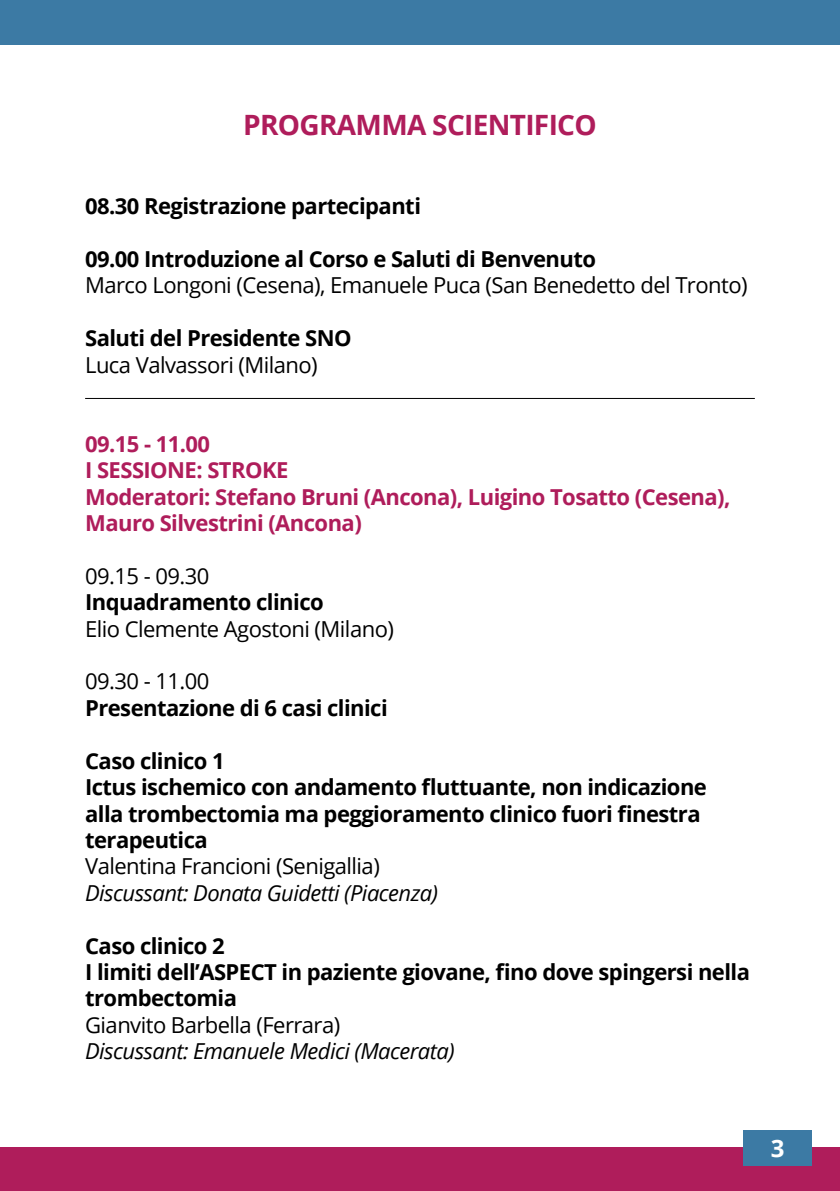
<style>
.page{position:relative;width:840px;height:1191px;background:#fff}
.page>*{position:absolute;margin:0;border:0;box-sizing:border-box;transform-origin:0 0}
.t1{font:700 28px "Open Sans";letter-spacing:-.025em;color:#af1d5b}
.t2{font:700 24px "Open Sans";color:#fff}
.t3{font:700 22px/26.4px "Open Sans";letter-spacing:-.025em;color:#000}
.t4{font:22px "Open Sans";letter-spacing:-.025em;color:#000}
.t5{font:700 22px/26.4px "Open Sans";letter-spacing:-.025em;color:#af1d5b}
.t6{font:italic 22px "Open Sans";letter-spacing:-.025em;color:#000}
</style>
<div class="page">
<div style="left:0;top:0;width:839px;height:44px;background:#3c7aa4"></div>
<div style="left:0;top:1147px;width:839px;height:44px;background:#af1d5b"></div>
<div style="left:743px;top:1129px;width:68px;height:36px;background:#3c7aa4"></div>
<hr style="left:85px;top:398px;width:669px;height:1px;background:#000">
<p class="t1" style="left:243px;top:105px;width:355px">PROGRAMMA SCIENTIFICO</p>
<p class="t3" style="left:85px;top:192px;width:337px">08.30 Registrazione partecipanti</p>
<p class="t3" style="left:85px;top:245px;width:512px">09.00 Introduzione al Corso e Saluti di Benvenuto</p>
<p class="t4" style="left:85px;top:270px;width:663px">Marco Longoni (Cesena), Emanuele Puca (San Benedetto del Tronto)</p>
<p class="t3" style="left:85px;top:324px;width:268px">Saluti del Presidente SNO</p>
<p class="t4" style="left:85px;top:349px;width:234px">Luca Valvassori (Milano)</p>
<p class="t5" style="left:85px;top:430px;width:646px">09.15 - 11.00<br>I SESSIONE: STROKE<br>Moderatori: Stefano Bruni (Ancona), Luigino Tosatto (Cesena),<br>Mauro Silvestrini (Ancona)</p>
<p class="t4" style="left:85px;top:561px;width:126px">09.15 - 09.30</p>
<p class="t3" style="left:85px;top:588px;width:240px">Inquadramento clinico</p>
<p class="t4" style="left:85px;top:613px;width:310px">Elio Clemente Agostoni (Milano)</p>
<p class="t4" style="left:85px;top:666px;width:126px">09.30 - 11.00</p>
<p class="t3" style="left:85px;top:694px;width:304px">Presentazione di 6 casi clinici</p>
<p class="t3" style="left:85px;top:747px;width:623px">Caso clinico 1<br>Ictus ischemico con andamento fluttuante, non indicazione alla trombectomia ma peggioramento clinico fuori finestra terapeutica</p>
<p class="t4" style="left:85px;top:851px;width:296px">Valentina Francioni (Senigallia)</p>
<p class="t6" style="left:85px;top:877px;width:354px">Discussant: Donata Guidetti (Piacenza)</p>
<p class="t3" style="left:85px;top:931px;width:666px">Caso clinico 2<br>I limiti dell’ASPECT in paziente giovane, fino dove spingersi nella trombectomia</p>
<p class="t4" style="left:85px;top:1009px;width:256px">Gianvito Barbella (Ferrara)</p>
<p class="t6" style="left:85px;top:1036px;width:371px">Discussant: Emanuele Medici (Macerata)</p>
<p class="t2" style="left:770px;top:1131px;width:15px">3</p>
</div>
